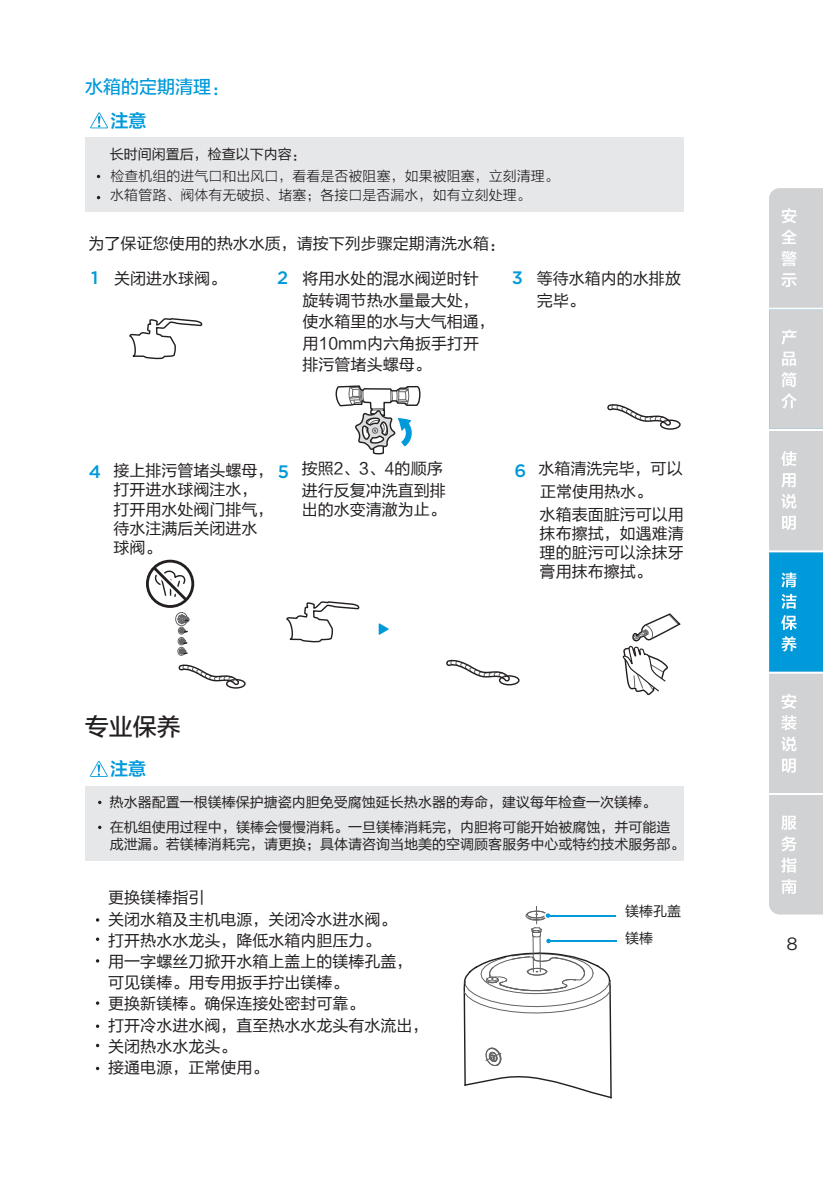
<style>
.page{position:relative;width:823px;height:1191px;background:#fff}
.page>*{position:absolute;margin:0;border:0;box-sizing:border-box;transform-origin:0 0}
.t1{font:24px "FZLTZHUNHK GBK1 0";color:#231f20}
.t2{font:18px "FZLTZHUNHK GBK1 0";color:#0099da}
.t3{font:18px "FZLTZCHK GBK1 0";color:#0099da}
.t4{font:500 18px "Gotham";color:#0099da}
.t5{font:18px "Gotham";color:#231f20}
.t6{font:16px/21.2px "FZLTHK GBK1 0";color:#231f20}
.t7{font:14px/26.8px "FZLTHK GBK1 0";color:#231f20}
.t8{font:14px/19.2px "FZLTXHK";color:#231f20}
.s1{font-family:"Gotham";font-weight:500;font-size:18px;color:#0099da}
</style>
<div class="page">
<svg style="left:769px;top:188px;width:53px;height:726px;background:#b4ccd8"></svg>
<div style="left:85px;top:137px;width:598px;height:75px;background:#e6e7e9"></div>
<svg style="left:463px;top:951px;width:149px;height:148px"></svg>
<hr style="left:532px;top:936px;width:1px;height:36px;background:#636366">
<hr style="left:539px;top:936px;width:1px;height:35px;background:#636366">
<hr style="left:547px;top:915px;width:68px;height:1px;background:#0099da">
<svg style="left:525px;top:906px;width:27px;height:38px"></svg>
<hr style="left:548px;top:940px;width:68px;height:1px;background:#0099da">
<div style="left:542px;top:541px;width:31px;height:30px;border:3px solid #fff;border-radius:50%"></div>
<svg style="left:96px;top:937px;width:3px;height:4px"></svg>
<svg style="left:96px;top:1024px;width:3px;height:4px"></svg>
<svg style="left:335px;top:385px;width:86px;height:70px"></svg>
<hr style="left:307px;top:387px;width:30px;height:2px;background:#231f20">
<hr style="left:310px;top:405px;width:30px;height:2px;background:#231f20">
<hr style="left:418px;top:387px;width:30px;height:2px;background:#231f20">
<hr style="left:416px;top:404px;width:31px;height:2px;background:#231f20">
<svg style="left:129px;top:318px;width:74px;height:41px"></svg>
<svg style="left:90px;top:112px;width:18px;height:16px"></svg>
<div style="left:85px;top:786px;width:598px;height:74px;background:#e6e7e9"></div>
<svg style="left:90px;top:761px;width:18px;height:16px"></svg>
<svg style="left:661px;top:420px;width:18px;height:9px"></svg>
<div style="left:662px;top:421px;width:16px;height:6px;border:1px solid #646467;border-radius:50%"></div>
<div style="left:659px;top:419px;width:21px;height:11px;border:1px solid #231f20;border-radius:50%"></div>
<svg style="left:607px;top:404px;width:69px;height:23px"></svg>
<div style="left:501px;top:677px;width:16px;height:6px;border:1px solid #646467;border-radius:50%"></div>
<div style="left:498px;top:675px;width:21px;height:10px;border:1px solid #231f20;border-radius:50%"></div>
<svg style="left:286px;top:601px;width:229px;height:82px"></svg>
<svg style="left:622px;top:613px;width:58px;height:83px"></svg>
<svg style="left:227px;top:680px;width:18px;height:8px"></svg>
<div style="left:228px;top:680px;width:15px;height:6px;border:1px solid #646467;border-radius:50%"></div>
<div style="left:226px;top:679px;width:19px;height:9px;border:1px solid #231f20;border-radius:50%"></div>
<svg style="left:146px;top:559px;width:96px;height:127px"></svg>
<div style="left:146px;top:560px;width:48px;height:48px;border:3px solid #231f20;border-radius:50%"></div>
<p class="t2" style="left:85px;top:77px;width:145px">水箱的定期清理：</p>
<p class="t3" style="left:110px;top:111px;width:37px">注意</p>
<p class="t7" style="left:110px;top:141px;width:198px">长时间闲置后，检查以下内容：</p>
<p class="t8" style="left:110px;top:166px;width:450px">检查机组的进气口和出风口，看看是否被阻塞，如果被阻塞，立刻清理。水箱管路、阀体有无破损、堵塞；各接口是否漏水，如有立刻处理。</p>
<p class="t6" style="left:89px;top:233px;width:418px">为了保证您使用的热水水质，请按下列步骤定期清洗水箱：</p>
<p class="t6" style="left:302px;top:268px;width:177px">将用水处的混水阀逆时针</p>
<p class="t4" style="left:511px;top:266px;width:13px">3</p>
<p class="t6" style="left:302px;top:290px;width:193px">旋转调节热水量最大处，使水箱里的水与大气相通，用10mm内六角扳手打开排污管堵头螺母。</p>
<p class="t6" style="left:91px;top:268px;width:137px"><span class="s1">1</span> 关闭进水球阀。</p>
<p class="t6" style="left:536px;top:268px;width:145px">等待水箱内的水排放完毕。</p>
<p class="t4" style="left:277px;top:266px;width:13px">2</p>
<p class="t6" style="left:113px;top:461px;width:161px;line-height:19.2px;text-indent:-25px"><span class="s1">4</span> 接上排污管堵头螺母，打开进水球阀注水，打开用水处阀门排气，待水注满后关闭进水球阀。</p>
<p class="t6" style="left:278px;top:458px;width:169px;text-align:right"><span class="s1">5</span> 按照2、3、4的顺序进行反复冲洗直到排</p>
<p class="t6" style="left:301px;top:499px;width:145px">出的水变清澈为止。</p>
<p class="t6" style="left:514px;top:457px;width:169px;line-height:23.2px;text-align:center"><span class="s1">6</span> 水箱清洗完毕，可以正常使用热水。</p>
<p class="t6" style="left:539px;top:505px;width:145px;line-height:18.8px;text-align:justify">水箱表面脏污可以用抹布擦拭，如遇难清理的脏污可以涂抹牙膏用抹布擦拭。</p>
<h1 class="t1" style="left:85px;top:713px;width:97px">专业保养</h1>
<p class="t3" style="left:110px;top:759px;width:37px">注意</p>
<p class="t7" style="left:110px;top:790px;width:562px;line-height:25px">热水器配置一根镁棒保护搪瓷内胆免受腐蚀延长热水器的寿命，建议每年检查一次镁棒。在机组使用过程中，镁棒会慢慢消耗。一旦镁棒消耗完，内胆将可能开始被腐蚀，并可能造</p>
<p class="t7" style="left:110px;top:831px;width:576px">成泄漏。若镁棒消耗完，请更换；具体请咨询当地美的空调顾客服务中心或特约技术服务部。</p>
<p class="t6" style="left:108px;top:887px;width:322px">更换镁棒指引<br>关闭水箱及主机电源，关闭冷水进水阀。<br>打开热水水龙头，降低水箱内胆压力。<br>用一字螺丝刀掀开水箱上盖上的镁棒孔盖，可见镁棒。用专用扳手拧出镁棒。<br>更换新镁棒。确保连接处密封可靠。<br>打开冷水进水阀，直至热水水龙头有水流出，关闭热水水龙头。<br>接通电源，正常使用。</p>
<p class="t7" style="left:624px;top:898px;width:57px">镁棒孔盖镁棒</p>
<p class="t5" style="left:785px;top:933px;width:13px">8</p>
</div>
